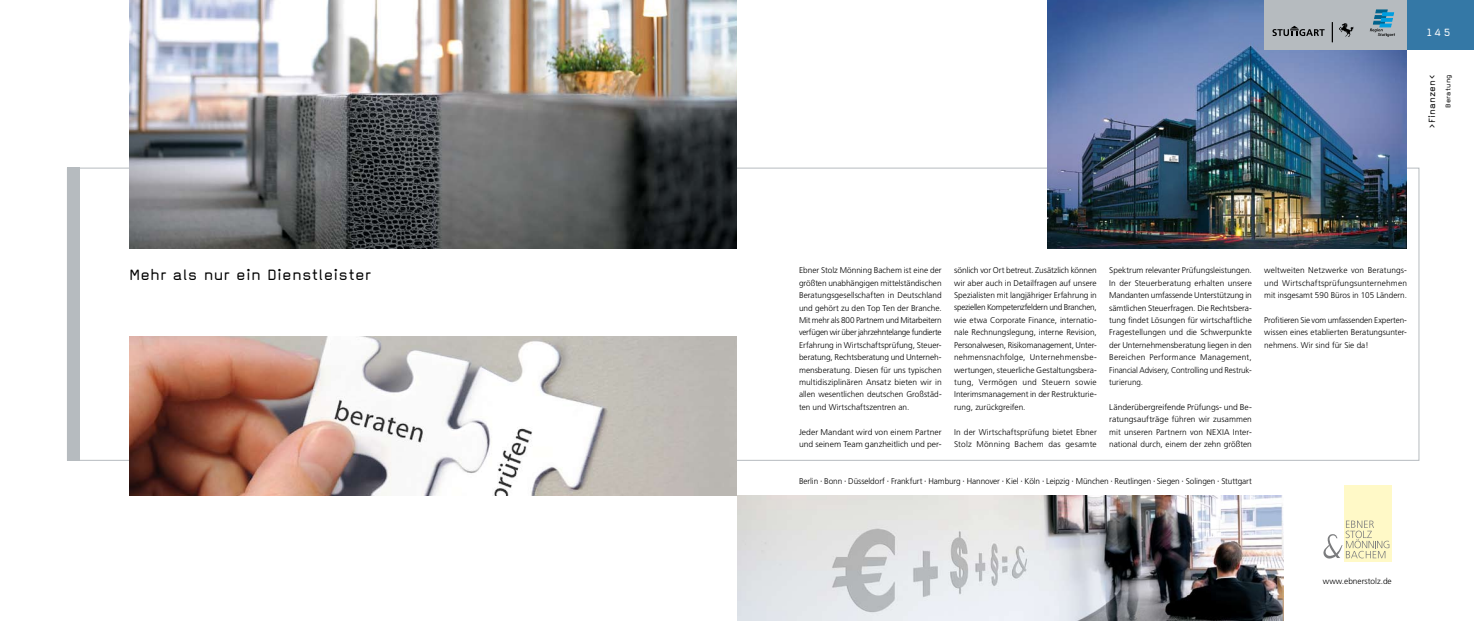
<style>
.page{position:relative;width:1474px;height:621px;background:#fff}
.page>*{position:absolute;margin:0;border:0;box-sizing:border-box;transform-origin:0 0}
.t1{font:17.5px "Magda Clean";letter-spacing:.01em;color:#000}
.t2{font:12.25px "Magda Clean";color:#fff}
.t3{font:10.5px "Magda Clean";letter-spacing:.005em;color:#000}
.t4{font:300 8.31px/12.4px "Frutiger";color:#000;text-align:justify}
.t5{font:300 8.31px/12.4px "Frutiger";letter-spacing:.02em;color:#000}
.t6{font:7.88px "Magda Clean";letter-spacing:.015em;color:#000}
.s1{font-family:"Myriad Pro";font-weight:400}
</style>
<div class="page">
<div style="left:67px;top:167px;width:12px;height:293px;background:#b6bbbf"></div>
<img style="left:1047px;top:0;width:359px;height:248px">
<div style="left:1406px;top:0;width:67px;height:50px;background:#3478a6"></div>
<div style="left:1264px;top:0;width:142px;height:50px;background:#b6bbbf"></div>
<svg style="left:1370px;top:10px;width:24px;height:27px"></svg>
<svg style="left:1272px;top:26px;width:52px;height:10px"></svg>
<img style="left:1339px;top:24px;width:14px;height:13px">
<svg style="left:1331px;top:22px;width:1px;height:20px"></svg>
<div style="left:1343px;top:484px;width:48px;height:77px;background:#fff9c7"></div>
<svg style="left:1323px;top:520px;width:66px;height:41px"></svg>
<img style="left:129px;top:336px;width:608px;height:159px">
<img style="left:129px;top:0;width:608px;height:248px">
<img style="left:737px;top:495px;width:546px;height:125px">
<h1 class="t1" style="left:129px;top:265px;width:244px">Mehr als nur ein Dienstleister</h1>
<h2 class="t2" style="left:1426px;top:25px;width:25px">145</h2>
<p class="t3" style="left:1425px;top:128px;width:55px;rotate:-90deg">&gt; Finanzen&lt;</p>
<p class="t6" style="left:1443px;top:108px;width:35px;rotate:-90deg">Beratung</p>
<p class="t4" style="left:799px;top:264px;width:144px">Ebner Stolz Mönning Bachem ist eine der größten unabhängigen mittelständischen Beratungsgesellschaften in Deutschland und gehört zu den Top Ten der Branche.<br>Mit mehr als 800 Partnern und Mitarbeitern verfügen wir über jahrzehntelange fundierte Erfahrung in Wirtschaftsprüfung, Steuer&shy;beratung, Rechtsberatung und Unterneh&shy;mensberatung. Diesen für uns typischen multidisziplinären Ansatz bieten wir in allen wesentlichen deutschen Großstäd&shy;ten und Wirtschaftszentren an.</p>
<p class="t4" style="left:799px;top:425px;width:144px">Jeder Mandant wird von einem Partner und seinem Team ganzheitlich und per-</p>
<p class="t4" style="left:954px;top:264px;width:144px">sönlich vor Ort betreut. Zusätzlich können wir aber auch in Detailfragen auf unsere Spezialisten mit langjähriger Erfahrung in speziellen Kompetenzfeldern und Branchen, wie etwa Corporate Finance, internatio&shy;nale Rechnungslegung, interne Revision, Personalwesen, Risikomanagement, Unter&shy;nehmensnachfolge, Unternehmensbe&shy;wertungen, steuerliche Gestaltungsbera&shy;tung, Vermögen und Steuern sowie Interimsmanagement in der Restrukturie&shy;rung, zurückgreifen.</p>
<p class="t5" style="left:954px;top:425px;width:144px">In der Wirtschaftsprüfung bietet Ebner<br>Stolz Mönning Bachem das gesamte</p>
<p class="t4" style="left:1109px;top:264px;width:144px">Spektrum relevanter Prüfungsleistungen.<br>In der Steuerberatung erhalten unsere Mandanten umfassende Unterstützung in sämtlichen Steuerfragen. Die Rechtsbera&shy;tung findet Lösungen für wirtschaftliche Fragestellungen und die Schwerpunkte der Unternehmensberatung liegen in den Bereichen Performance Management, Financial Advisery, Controlling und Restruk&shy;turierung.</p>
<p class="t4" style="left:1109px;top:400px;width:144px">Länderübergreifende Prüfungs- und Be&shy;ratungsaufträge führen wir zusammen mit unseren Partnern von NEXIA Inter&shy;national durch, einem der zehn größten</p>
<p class="t4" style="left:799px;top:475px;width:454px">Berlin <span class="s1">·</span> Bonn <span class="s1">·</span> Düsseldorf <span class="s1">·</span> Frankfurt <span class="s1">·</span> Hamburg <span class="s1">·</span> Hannover <span class="s1">·</span> Kiel <span class="s1">·</span> Köln <span class="s1">·</span> Leipzig <span class="s1">·</span> München <span class="s1">·</span> Reutlingen <span class="s1">·</span> Siegen <span class="s1">·</span> Solingen <span class="s1">·</span> Stuttgart</p>
<p class="t4" style="left:1264px;top:264px;width:144px">weltweiten Netzwerke von Beratungs&shy;und Wirtschaftsprüfungsunternehmen mit insgesamt 590 Büros in 105 Ländern.</p>
<p class="t4" style="left:1264px;top:313px;width:144px">Profitieren Sie vom umfassenden Experten&shy;wissen eines etablierten Beratungsunter&shy;nehmens. Wir sind für Sie da!</p>
<p class="t4" style="left:1322px;top:574px;width:70px">www.ebnerstolz.de</p>
</div>
